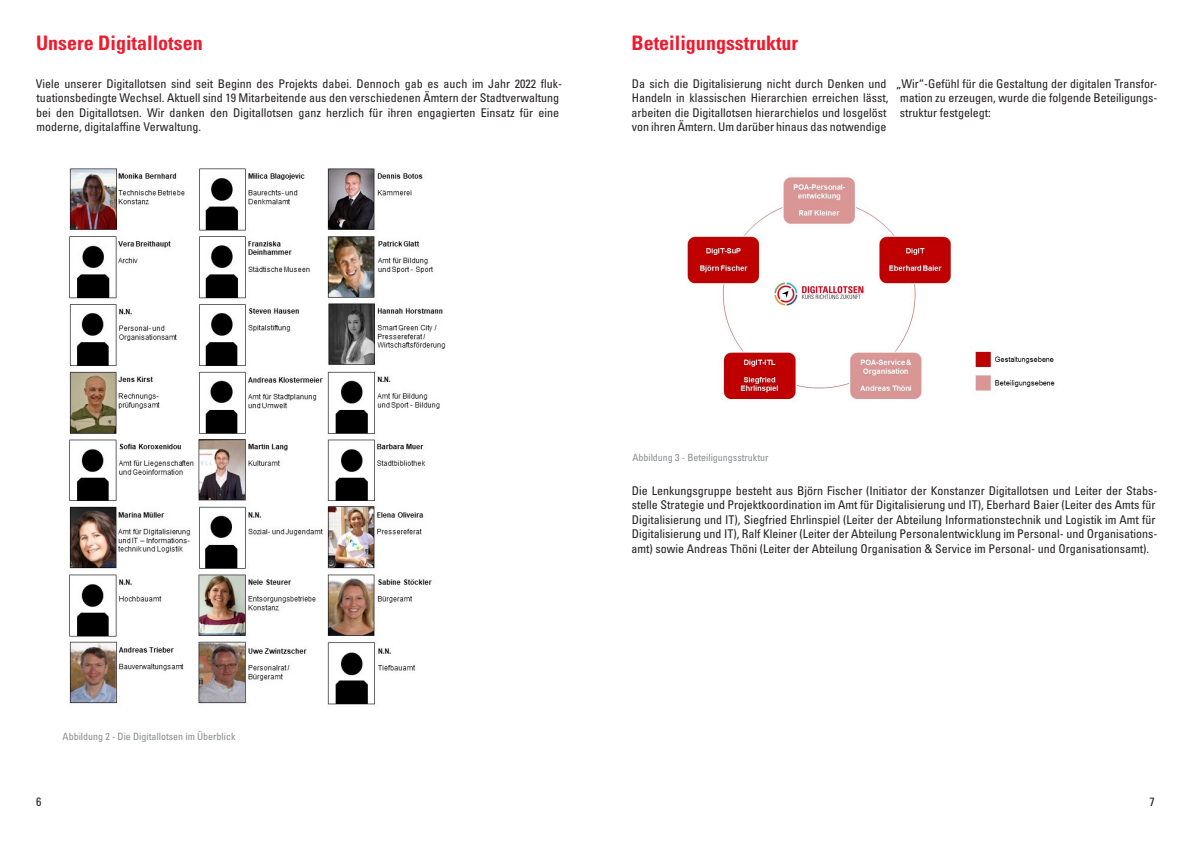
<style>
.page{position:relative;width:1191px;height:842px;background:#fff}
.page>*{position:absolute;margin:0;border:0;box-sizing:border-box;transform-origin:0 0}
.t1{font:700 condensed 20px "Univers LT Pro";color:#ee1b2d}
.t2{font:condensed 12px/14.4px "Univers LT Pro";color:#231f20}
.t3{font:condensed 10px "Univers LT Pro";color:#8a8c8f}
</style>
<div class="page">
<img style="left:687px;top:177px;width:368px;height:223px">
<img style="left:69px;top:168px;width:377px;height:537px">
<p class="t1" style="left:36px;top:31px;width:168px">Unsere Digitallotsen</p>
<p class="t1" style="left:631px;top:31px;width:168px">Beteiligungsstruktur</p>
<p class="t2" style="left:36px;top:76px;width:528px">Viele unserer Digitallotsen sind seit Beginn des Projekts dabei. Dennoch gab es auch im Jahr 2022 fluk&shy;tuationsbedingte Wechsel. Aktuell sind 19 Mitarbeitende aus den verschiedenen Ämtern der Stadtverwaltung bei den Digitallotsen. Wir danken den Digitallotsen ganz herzlich für ihren engagierten Einsatz für eine moderne, digitalaffine Verwaltung.</p>
<p class="t2" style="left:631px;top:76px;width:258px">Da sich die Digitalisierung nicht durch Denken und Handeln in klassischen Hierarchien erreichen lässt, arbeiten die Digitallotsen hierarchielos und losgelöst von ihren Ämtern. Um darüber hinaus das notwendige</p>
<p class="t2" style="left:900px;top:76px;width:259px;text-align:justify;text-indent:-4px">„Wir“-Gefühl für die Gestaltung der digitalen Transfor&shy;mation zu erzeugen, wurde die folgende Beteiligungs&shy;struktur festgelegt:</p>
<p class="t3" style="left:632px;top:451px;width:138px">Abbildung 3 - Beteiligungsstruktur</p>
<p class="t3" style="left:63px;top:730px;width:174px">Abbildung 2 - Die Digitallotsen im Überblick</p>
<p class="t2" style="left:631px;top:483px;width:527px">Die Lenkungsgruppe besteht aus Björn Fischer (Initiator der Konstanzer Digitallotsen und Leiter der Stabs&shy;stelle Strategie und Projektkoordination im Amt für Digitalisierung und IT), Eberhard Baier (Leiter des Amts für Digitalisierung und IT), Siegfried Ehrlinspiel (Leiter der Abteilung Informationstechnik und Logistik im Amt für Digitalisierung und IT), Ralf Kleiner (Leiter der Abteilung Personalentwicklung im Personal- und Organisations&shy;amt) sowie Andreas Thöni (Leiter der Abteilung Organisation &amp; Service im Personal- und Organisationsamt).</p>
<p class="t2" style="left:36px;top:794px;width:7px">6</p>
<p class="t2" style="left:1149px;top:794px;width:7px">7</p>
</div>
